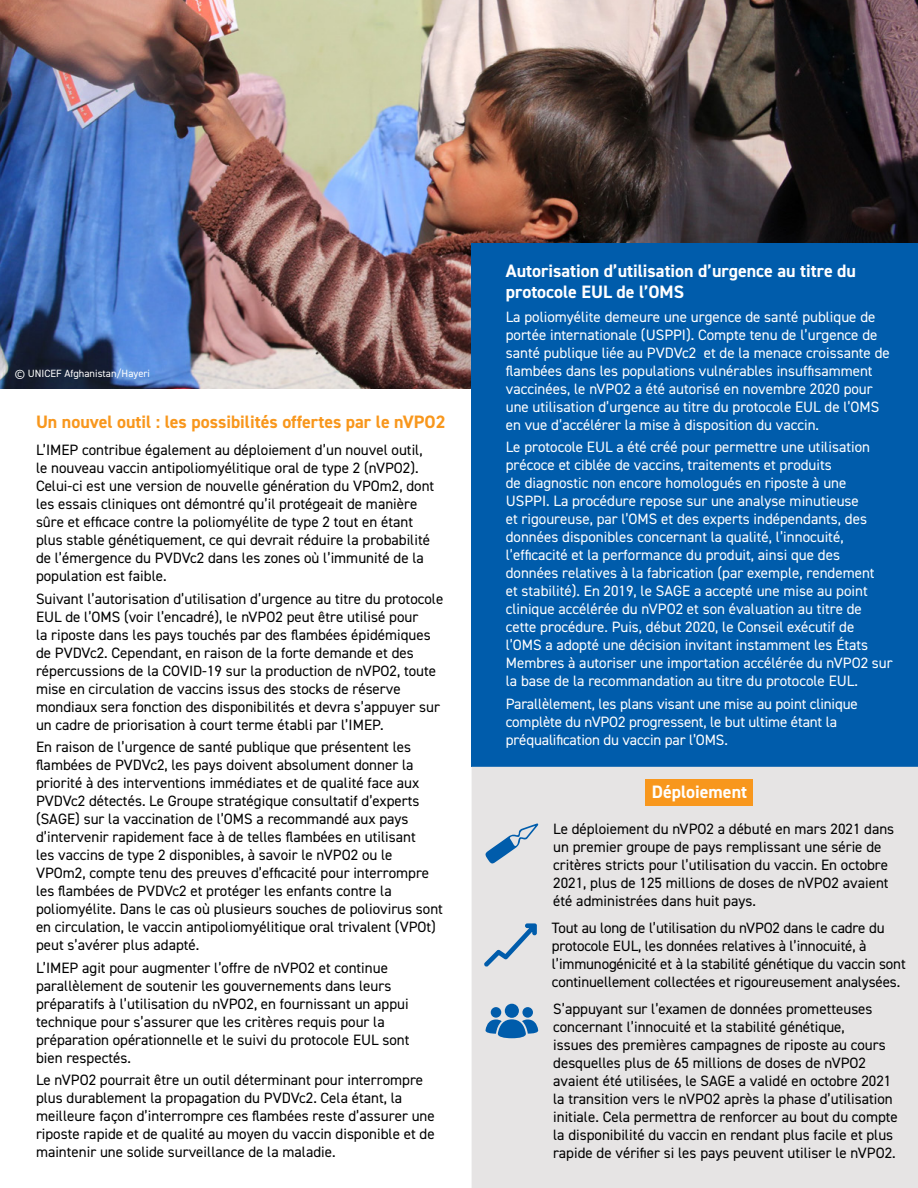
<style>
.page{position:relative;width:918px;height:1188px;background:#fff}
.page>*{position:absolute;margin:0;border:0;box-sizing:border-box;transform-origin:0 0}
.t1{font:700 18px/21px "DIN2014";color:#fff}
.t2{font:700 18px "DIN2014";color:#f8971d}
.t3{font:15px/18px "DIN2014";color:#000}
.t4{font:15px/18px "DIN2014";color:#fff}
.t5{font:10.5px "DIN2014";color:#fff}
</style>
<div class="page">
<img style="left:0;top:0;width:918px;height:389px">
<div style="left:472px;top:243px;width:446px;height:524px;background:#005cab"></div>
<div style="left:473px;top:768px;width:443px;height:418px;background:#e6e4e4"></div>
<div style="left:472px;top:767px;width:446px;height:421px;border:3px solid #e6e4e4"></div>
<div style="left:645px;top:780px;width:108px;height:26px;background:#f8971d"></div>
<svg style="left:484px;top:923px;width:53px;height:44px"></svg>
<div style="left:505px;top:1004px;width:14px;height:14px;background:#005cab;border-radius:50%"></div>
<div style="left:522px;top:1007px;width:11px;height:11px;background:#005cab;border-radius:50%"></div>
<div style="left:491px;top:1007px;width:10px;height:11px;background:#005cab;border-radius:50%"></div>
<svg style="left:485px;top:1019px;width:54px;height:19px"></svg>
<svg style="left:485px;top:823px;width:54px;height:41px"></svg>
<p class="t5" style="left:15px;top:367px;width:137px">© UNICEF Afghanistan/Hayeri</p>
<p class="t2" style="left:36px;top:410px;width:411px">Un nouvel outil : les possibilités offertes par le nVPO2</p>
<p class="t3" style="left:36px;top:441px;width:400px">L’IMEP contribue également au déploiement d’un nouvel outil, le nouveau vaccin antipoliomyélitique oral de type 2 (nVPO2).<br>Celui-ci est une version de nouvelle génération du VPOm2, dont les essais cliniques ont démontré qu’il protégeait de manière sûre et efficace contre la poliomyélite de type 2 tout en étant plus stable génétiquement, ce qui devrait réduire la probabilité de l’émergence du PVDVc2 dans les zones où l’immunité de la population est faible.</p>
<p class="t3" style="left:36px;top:589px;width:409px">Suivant l’autorisation d’utilisation d’urgence au titre du protocole EUL de l’OMS (voir l’encadré), le nVPO2 peut être utilisé pour<br>la riposte dans les pays touchés par des flambées épidémiques de PVDVc2. Cependant, en raison de la forte demande et des répercussions de la COVID-19 sur la production de nVPO2, toute mise en circulation de vaccins issus des stocks de réserve mondiaux sera fonction des disponibilités et devra s’appuyer sur un cadre de priorisation à court terme établi par l’IMEP.</p>
<p class="t3" style="left:36px;top:738px;width:408px">En raison de l’urgence de santé publique que présentent les flambées de PVDVc2, les pays doivent absolument donner la priorité à des interventions immédiates et de qualité face aux PVDVc2 détectés. Le Groupe stratégique consultatif d’experts (SAGE) sur la vaccination de l’OMS a recommandé aux pays d’intervenir rapidement face à de telles flambées en utilisant<br>les vaccins de type 2 disponibles, à savoir le nVPO2 ou le VPOm2, compte tenu des preuves d’efficacité pour interrompre les flambées de PVDVc2 et protéger les enfants contre la poliomyélite. Dans le cas où plusieurs souches de poliovirus sont en circulation, le vaccin antipoliomyélitique oral trivalent (VPOt) peut s’avérer plus adapté.</p>
<p class="t3" style="left:36px;top:958px;width:375px">L’IMEP agit pour augmenter l’offre de nVPO2 et continue parallèlement de soutenir les gouvernements dans leurs préparatifs à l’utilisation du nVPO2, en fournissant un appui technique pour s’assurer que les critères requis pour la préparation opérationnelle et le suivi du protocole EUL sont bien respectés.</p>
<p class="t3" style="left:36px;top:1071px;width:400px">Le nVPO2 pourrait être un outil déterminant pour interrompre plus durablement la propagation du PVDVc2. Cela étant, la meilleure façon d’interrompre ces flambées reste d’assurer une riposte rapide et de qualité au moyen du vaccin disponible et de maintenir une solide surveillance de la maladie.</p>
<p class="t1" style="left:506px;top:260px;width:352px">Autorisation d’utilisation d’urgence au titre du protocole EUL de l’OMS</p>
<p class="t4" style="left:506px;top:307px;width:386px">La poliomyélite demeure une urgence de santé publique de portée internationale (USPPI). Compte tenu de l’urgence de santé publique liée au PVDVc2 et de la menace croissante de flambées dans les populations vulnérables insuffisamment vaccinées, le nVPO2 a été autorisé en novembre 2020 pour une utilisation d’urgence au titre du protocole EUL de l’OMS en vue d’accélérer la mise à disposition du vaccin.</p>
<p class="t4" style="left:506px;top:438px;width:388px">Le protocole EUL a été créé pour permettre une utilisation précoce et ciblée de vaccins, traitements et produits<br>de diagnostic non encore homologués en riposte à une USPPI. La procédure repose sur une analyse minutieuse<br>et rigoureuse, par l’OMS et des experts indépendants, des données disponibles concernant la qualité, l’innocuité, l’efficacité et la performance du produit, ainsi que des données relatives à la fabrication (par exemple, rendement<br>et stabilité). En 2019, le SAGE a accepté une mise au point clinique accélérée du nVPO2 et son évaluation au titre de cette procédure. Puis, début 2020, le Conseil exécutif de l’OMS a adopté une décision invitant instamment les États Membres à autoriser une importation accélérée du nVPO2 sur la base de la recommandation au titre du protocole EUL.</p>
<p class="t4" style="left:506px;top:694px;width:354px">Parallèlement, les plans visant une mise au point clinique complète du nVPO2 progressent, le but ultime étant la préqualification du vaccin par l’OMS.</p>
<p class="t1" style="left:652px;top:781px;width:97px">Déploiement</p>
<p class="t3" style="left:553px;top:819px;width:343px">Le déploiement du nVPO2 a débuté en mars 2021 dans un premier groupe de pays remplissant une série de critères stricts pour l’utilisation du vaccin. En octobre 2021, plus de 125 millions de doses de nVPO2 avaient été administrées dans huit pays.</p>
<p class="t3" style="left:552px;top:918px;width:355px">Tout au long de l’utilisation du nVPO2 dans le cadre du protocole EUL, les données relatives à l’innocuité, à l’immunogénicité et à la stabilité génétique du vaccin sont continuellement collectées et rigoureusement analysées.</p>
<p class="t3" style="left:553px;top:999px;width:346px">S’appuyant sur l’examen de données prometteuses concernant l’innocuité et la stabilité génétique,<br>issues des premières campagnes de riposte au cours desquelles plus de 65 millions de doses de nVPO2 avaient été utilisées, le SAGE a validé en octobre 2021 la transition vers le nVPO2 après la phase d’utilisation initiale. Cela permettra de renforcer au bout du compte la disponibilité du vaccin en rendant plus facile et plus rapide de vérifier si les pays peuvent utiliser le nVPO2.</p>
</div>
